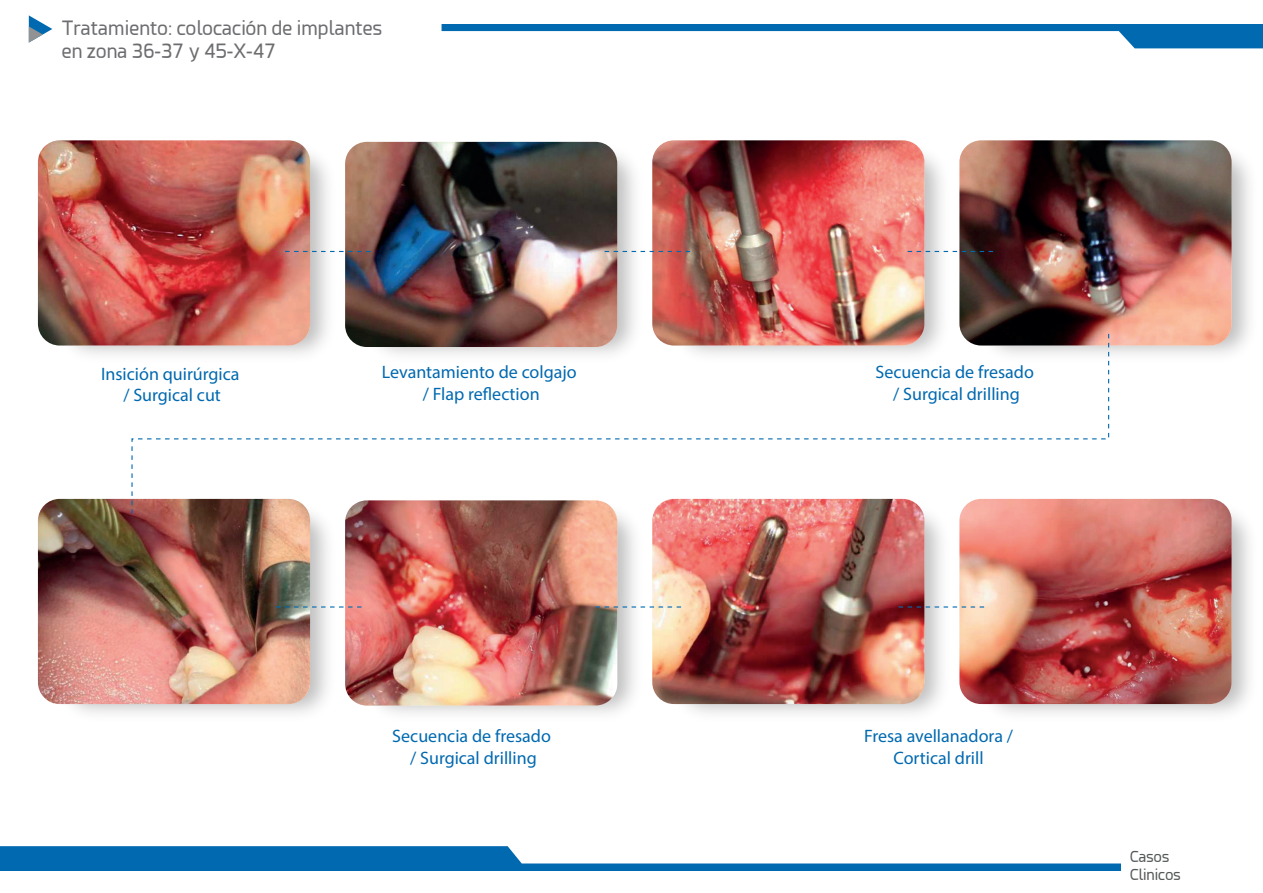
<style>
.page{position:relative;width:1263px;height:893px;background:#fff}
.page>*{position:absolute;margin:0;border:0;box-sizing:border-box;transform-origin:0 0}
.t1{font:19.5px/23.4px "Esphimere";color:#6c6d70}
.t2{font:18px/21.6px "Myriad Pro";color:#0169b0;text-align:center}
.t3{font:15px/18px "Esphimere";color:#545758}
</style>
<div class="page">
<svg style="left:0;top:846px;width:1121px;height:25px;fill:#0169b0"></svg>
<svg style="left:442px;top:24px;width:821px;height:24px"></svg>
<svg style="left:29px;top:15px;width:23px;height:28px"></svg>
<img style="left:55px;top:155px;width:287px;height:200px">
<img style="left:38px;top:140px;width:272px;height:205px">
<img style="left:365px;top:141px;width:280px;height:192px">
<img style="left:345px;top:142px;width:272px;height:191px">
<img style="left:924px;top:155px;width:33px;height:178px">
<img style="left:652px;top:140px;width:272px;height:193px">
<img style="left:1110px;top:155px;width:140px;height:200px">
<img style="left:959px;top:140px;width:272px;height:205px">
<img style="left:38px;top:499px;width:272px;height:205px">
<img style="left:363px;top:516px;width:272px;height:198px">
<img style="left:345px;top:516px;width:272px;height:189px">
<img style="left:675px;top:516px;width:267px;height:198px">
<img style="left:652px;top:516px;width:272px;height:188px">
<img style="left:981px;top:498px;width:269px;height:216px">
<img style="left:959px;top:499px;width:272px;height:205px">
<svg style="left:285px;top:251px;width:90px;height:1px"></svg>
<svg style="left:605px;top:251px;width:90px;height:1px"></svg>
<svg style="left:908px;top:251px;width:90px;height:1px"></svg>
<svg style="left:276px;top:606px;width:90px;height:2px"></svg>
<svg style="left:596px;top:606px;width:90px;height:2px"></svg>
<svg style="left:899px;top:606px;width:90px;height:2px"></svg>
<svg style="left:131px;top:333px;width:979px;height:183px"></svg>
<p class="t1" style="left:62px;top:16px;width:322px">Tratamiento: colocación de implantes en zona 36-37 y 45-X-47</p>
<p class="t2" style="left:101px;top:363px;width:140px">Insición quirúrgica / Surgical cut</p>
<p class="t2" style="left:382px;top:361px;width:196px">Levantamiento de colgajo / Flap reflection</p>
<p class="t2" style="left:392px;top:725px;width:160px">Secuencia de fresado / Surgical drilling</p>
<p class="t2" style="left:875px;top:361px;width:160px">Secuencia de fresado / Surgical drilling</p>
<p class="t2" style="left:864px;top:725px;width:151px">Fresa avellanadora /<br>Cortical drill</p>
<p class="t3" style="left:1130px;top:848px;width:53px">Casos<br>Clinicos</p>
</div>
